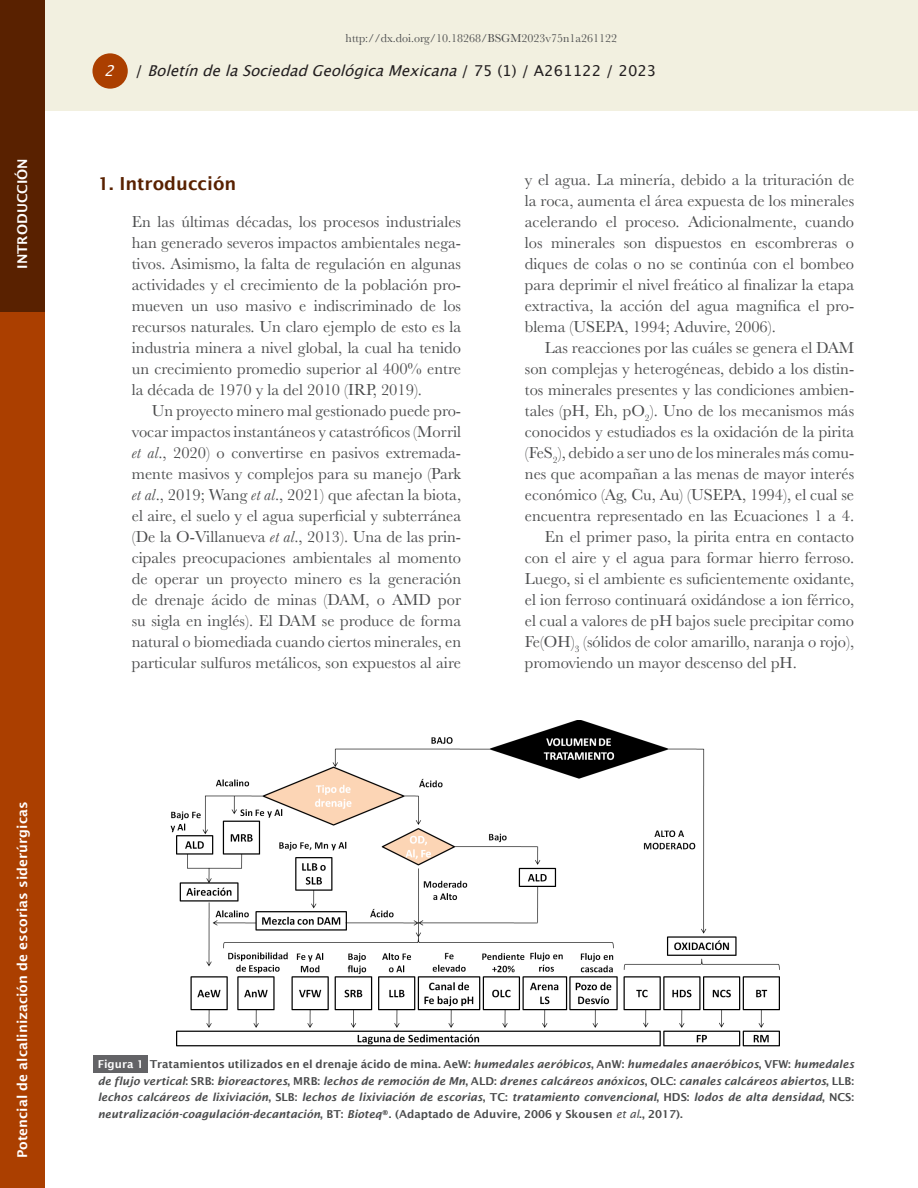
<style>
.page{position:relative;width:918px;height:1188px;background:#fff}
.page>*{position:absolute;margin:0;border:0;box-sizing:border-box;transform-origin:0 0}
.Jerarquía_1{font:600 18px "Lucida Sans";color:#592100}
.Texto_general{font:16.5px/21px "Baskerville";color:#4b4c4d;text-align:justify}
.t1{font:italic 15px "Lucida Grande";color:#231f20}
.t2{font:15px "Lucida Grande";color:#231f20}
.t3{font:italic 15px "Lucida Grande";color:#fff}
.Sección{font:600 13.5px "Lucida Sans";color:#fff}
.t4{font:12px "Baskerville";color:#4b4c4d}
.Pie_de_figura{font:italic 600 10.95px/16.5px "Lucida Sans";color:#4b4c4d;text-align:justify}
.Pie_de_figura__númer{font:600 10.95px "Lucida Sans";color:#fff}
.s1{font-style:normal}
.s2{font-style:italic}
.s3{font-weight:400}
</style>
<div class="page">
<div style="left:0;top:311px;width:44px;height:877px;background:#ab3f00"></div>
<div style="left:45px;top:0;width:873px;height:111px;background:#f2f0e0"></div>
<div style="left:92px;top:53px;width:36px;height:36px;background:#ab3f00;border-radius:50%"></div>
<div style="left:0;top:0;width:44px;height:311px;background:#592100"></div>
<div style="left:94px;top:1056px;width:54px;height:17px;background:#636366"></div>
<img style="left:170px;top:720px;width:610px;height:327px">
<p class="Sección" style="left:15px;top:269px;width:112px;rotate:-90deg">INTRODUCCIÓN</p>
<p class="Sección" style="left:15px;top:1158px;width:358px;rotate:-90deg">Potencial de alcalinización de escorias siderúrgicas</p>
<p class="t4" style="left:346px;top:30px;width:273px">http://dx.doi.org/10.18268/BSGM2023v75n1a261122</p>
<p class="t3" style="left:104px;top:62px;width:19px">2</p>
<p class="t1" style="left:135px;top:62px;width:330px"><span class="s1">/</span> Boletín de la Sociedad Geológica Mexicana</p>
<p class="t2" style="left:461px;top:62px;width:197px">/ 75 (1) / A261122 / 2023</p>
<p class="Jerarquía_1" style="left:98px;top:173px;width:140px">1. Introducción</p>
<p class="Texto_general" style="left:132px;top:212px;width:331px">En las últimas décadas, los procesos industriales han generado severos impactos ambientales nega&shy;tivos. Asimismo, la falta de regulación en algunas actividades y el crecimiento de la población pro&shy;mueven un uso masivo e indiscriminado de los recursos naturales. Un claro ejemplo de esto es la industria minera a nivel global, la cual ha tenido un crecimiento promedio superior al 400% entre la década de 1970 y la del 2010 (IRP, 2019).</p>
<p class="Texto_general" style="left:132px;top:401px;width:331px;text-indent:20px">Un proyecto minero mal gestionado puede pro&shy;vocar impactos instantáneos y catastróficos (Morril <span class="s2">et al</span>., 2020) o convertirse en pasivos extremada&shy;mente masivos y complejos para su manejo (Park <span class="s2">et al</span>., 2019; Wang <span class="s2">et al</span>., 2021) que afectan la biota, el aire, el suelo y el agua superficial y subterránea (De la O-Villanueva <span class="s2">et al</span>., 2013). Una de las prin&shy;cipales preocupaciones ambientales al momento de operar un proyecto minero es la generación de drenaje ácido de minas (DAM, o AMD por su sigla en inglés). El DAM se produce de forma natural o biomediada cuando ciertos minerales, en particular sulfuros metálicos, son expuestos al aire</p>
<p class="Texto_general" style="left:525px;top:169px;width:331px">y el agua. La minería, debido a la trituración de la roca, aumenta el área expuesta de los minerales acelerando el proceso. Adicionalmente, cuando los minerales son dispuestos en escombreras o diques de colas o no se continúa con el bombeo para deprimir el nivel freático al finalizar la etapa extractiva, la acción del agua magnifica el pro&shy;blema (USEPA, 1994; Aduvire, 2006).</p>
<p class="Texto_general" style="left:545px;top:337px;width:311px">Las reacciones por las cuáles se genera el DAM</p>
<p class="Texto_general" style="left:525px;top:358px;width:331px">son complejas y heterogéneas, debido a los distin-</p>
<p class="Texto_general" style="left:525px;top:379px;width:331px">tos minerales presentes y las condiciones ambien-</p>
<p class="Texto_general" style="left:525px;top:400px;width:331px">tales (pH, Eh, pO<sub>2</sub>). Uno de los mecanismos más</p>
<p class="Texto_general" style="left:525px;top:421px;width:331px">conocidos y estudiados es la oxidación de la pirita</p>
<p class="Texto_general" style="left:525px;top:442px;width:331px">(FeS<sub>2</sub>), debido a ser uno de los minerales más comu-</p>
<p class="Texto_general" style="left:525px;top:463px;width:331px">nes que acompañan a las menas de mayor interés</p>
<p class="Texto_general" style="left:525px;top:484px;width:331px">económico (Ag, Cu, Au) (USEPA, 1994), el cual se</p>
<p class="Texto_general" style="left:525px;top:505px;width:331px">encuentra representado en las Ecuaciones 1 a 4.</p>
<p class="Texto_general" style="left:545px;top:526px;width:311px">En el primer paso, la pirita entra en contacto</p>
<p class="Texto_general" style="left:525px;top:547px;width:331px">con el aire y el agua para formar hierro ferroso.</p>
<p class="Texto_general" style="left:525px;top:568px;width:331px">Luego, si el ambiente es suficientemente oxidante,</p>
<p class="Texto_general" style="left:525px;top:589px;width:331px">el ion ferroso continuará oxidándose a ion férrico,</p>
<p class="Texto_general" style="left:525px;top:610px;width:331px">el cual a valores de pH bajos suele precipitar como</p>
<p class="Texto_general" style="left:525px;top:631px;width:331px">Fe(OH)<sub>3</sub> (sólidos de color amarillo, naranja o rojo),</p>
<p class="Texto_general" style="left:525px;top:652px;width:274px">promoviendo un mayor descenso del pH.</p>
<p class="Pie_de_figura" style="left:98px;top:1056px;width:758px;text-indent:52px"><span class="s1">Tratamientos utilizados en el drenaje ácido de mina. AeW:</span> humedales aeróbicos<span class="s1">, AnW:</span> humedales anaeróbicos<span class="s1">, VFW:</span> humedales de flujo vertical<span class="s1">: SRB:</span> bioreactores<span class="s1">, MRB:</span> lechos de remoción de Mn<span class="s1">, ALD:</span> drenes calcáreos anóxicos<span class="s1">, OLC:</span> canales calcáreos abiertos<span class="s1">, LLB: </span>lechos calcáreos de lixiviación<span class="s1">, SLB:</span> lechos de lixiviación de escorias<span class="s1">, TC:</span> tratamiento convencional<span class="s1">, HDS:</span> lodos de alta densidad<span class="s1">, NCS: </span>neutralización-coagulación-decantación<span class="s1">, BT:</span> Bioteq<span class="s1">®. (Adaptado de Aduvire, 2006 y Skousen</span> <span class="s3">et al</span><span class="s1">., 2017).</span></p>
<p class="Pie_de_figura__númer" style="left:98px;top:1058px;width:48px">Figura 1</p>
</div>
